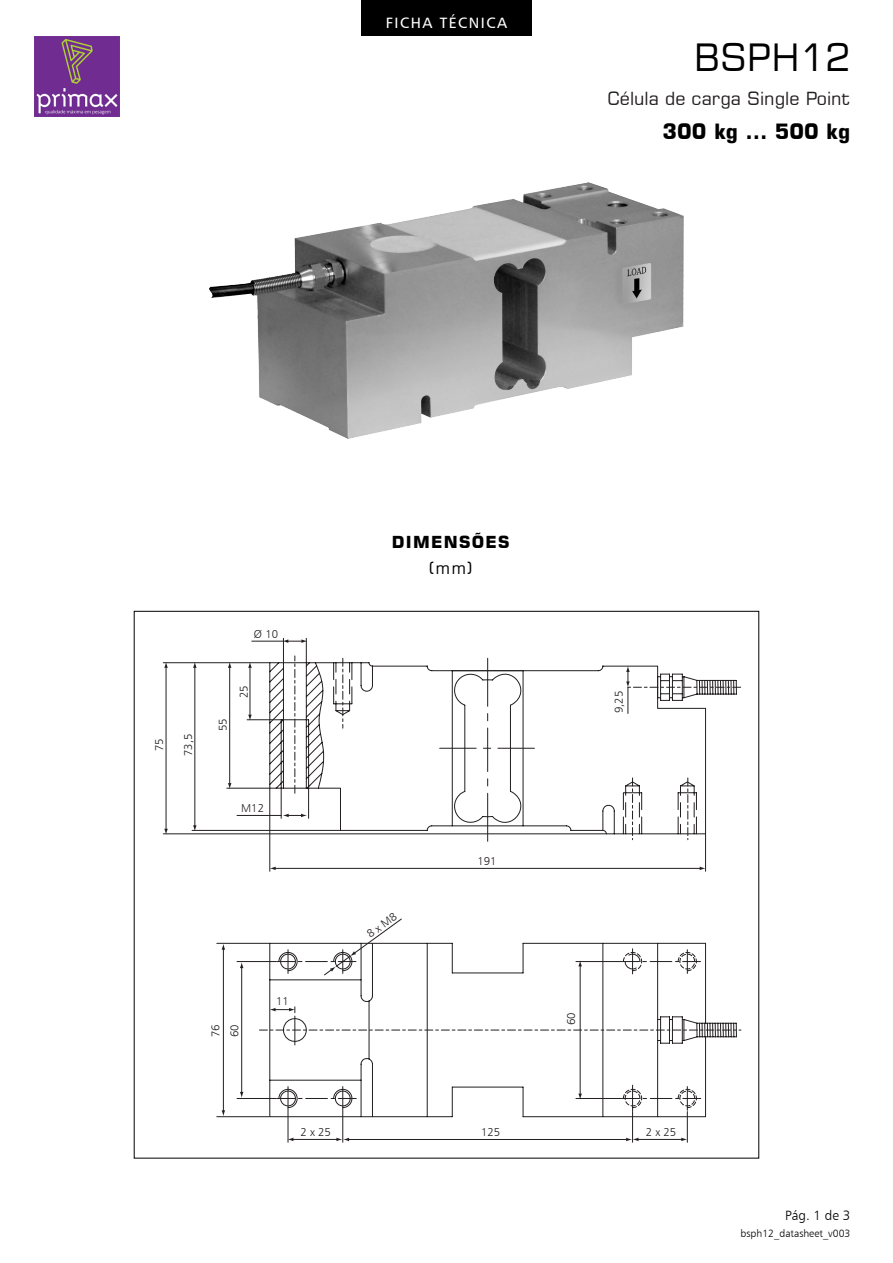
<style>
.page{position:relative;width:893px;height:1263px;background:#fff}
.page>*{position:absolute;margin:0;border:0;box-sizing:border-box;transform-origin:0 0}
.Nome_do_Produto{font:37.5px "Square 721 BT";color:#000}
.Tipo_do_produto{font:700 21px "Square 721 BT";color:#000}
.Tipo_do_produto-2{font:18px "Square 721 BT";color:#231f20}
.Seções{font:700 16.5px "Square 721 BT";letter-spacing:.08em;color:#000}
.Seções-2{font:16.5px "Square 721 BT";color:#000}
.t1{font:15px "Humanist 777 BT Roman B";letter-spacing:.1em;color:#fff}
.Assinatura_rodapé{font:13.5px "Humanist 777 BT Light B";color:#000}
.t2{font:11.4px/18.8px "Humanist 777 BT Light B";color:#231f20}
.Versão{font:10.5px "Humanist 777 BT Light B";color:#000}
</style>
<div class="page">
<img style="left:210px;top:183px;width:473px;height:255px">
<svg style="left:269px;top:942px;width:438px;height:175px"></svg>
<svg style="left:269px;top:662px;width:438px;height:172px"></svg>
<hr style="left:452px;top:670px;width:71px;height:1px;background:#231f20">
<hr style="left:487px;top:658px;width:1px;height:48px;background:#231f20">
<hr style="left:487px;top:728px;width:1px;height:43px;background:#231f20">
<hr style="left:487px;top:793px;width:1px;height:48px;background:#231f20">
<hr style="left:440px;top:748px;width:36px;height:1px;background:#231f20">
<hr style="left:498px;top:748px;width:36px;height:1px;background:#231f20">
<hr style="left:269px;top:789px;width:1px;height:82px;background:#231f20">
<hr style="left:705px;top:834px;width:1px;height:37px;background:#231f20">
<hr style="left:274px;top:868px;width:427px;height:1px;background:#231f20">
<svg style="left:700px;top:866px;width:6px;height:4px"></svg>
<svg style="left:270px;top:866px;width:6px;height:4px"></svg>
<hr style="left:192px;top:830px;width:148px;height:1px;background:#231f20">
<hr style="left:163px;top:662px;width:106px;height:1px;background:#231f20">
<hr style="left:194px;top:667px;width:1px;height:159px;background:#231f20">
<svg style="left:193px;top:662px;width:4px;height:6px"></svg>
<svg style="left:193px;top:825px;width:4px;height:6px"></svg>
<hr style="left:227px;top:788px;width:42px;height:1px;background:#231f20">
<hr style="left:229px;top:667px;width:1px;height:117px;background:#231f20">
<svg style="left:228px;top:662px;width:3px;height:6px"></svg>
<svg style="left:228px;top:783px;width:3px;height:6px"></svg>
<hr style="left:163px;top:833px;width:443px;height:1px;background:#231f20">
<hr style="left:166px;top:667px;width:1px;height:163px;background:#231f20">
<svg style="left:164px;top:662px;width:4px;height:6px"></svg>
<svg style="left:164px;top:829px;width:4px;height:6px"></svg>
<svg style="left:342px;top:658px;width:1px;height:70px"></svg>
<svg style="left:632px;top:778px;width:1px;height:62px"></svg>
<svg style="left:687px;top:778px;width:1px;height:62px"></svg>
<svg style="left:625px;top:666px;width:116px;height:47px"></svg>
<hr style="left:252px;top:641px;width:31px;height:1px;background:#231f20">
<hr style="left:237px;top:815px;width:44px;height:1px;background:#231f20">
<hr style="left:247px;top:719px;width:34px;height:1px;background:#231f20">
<hr style="left:250px;top:667px;width:1px;height:49px;background:#231f20">
<svg style="left:248px;top:662px;width:4px;height:6px"></svg>
<svg style="left:248px;top:715px;width:4px;height:6px"></svg>
<svg style="left:281px;top:638px;width:28px;height:180px"></svg>
<svg style="left:277px;top:1086px;width:79px;height:24px"></svg>
<hr style="left:217px;top:943px;width:52px;height:1px;background:#231f20">
<hr style="left:217px;top:1116px;width:52px;height:1px;background:#231f20">
<hr style="left:223px;top:948px;width:1px;height:163px;background:#231f20">
<svg style="left:222px;top:1110px;width:3px;height:6px"></svg>
<svg style="left:222px;top:944px;width:3px;height:6px"></svg>
<hr style="left:237px;top:961px;width:39px;height:1px;background:#231f20">
<hr style="left:237px;top:1098px;width:39px;height:1px;background:#231f20">
<hr style="left:241px;top:967px;width:1px;height:126px;background:#231f20">
<svg style="left:240px;top:1092px;width:3px;height:6px"></svg>
<svg style="left:240px;top:962px;width:3px;height:6px"></svg>
<hr style="left:288px;top:1111px;width:1px;height:31px;background:#231f20">
<hr style="left:342px;top:1111px;width:1px;height:31px;background:#231f20">
<svg style="left:621px;top:949px;width:79px;height:25px"></svg>
<svg style="left:621px;top:1085px;width:80px;height:26px"></svg>
<hr style="left:632px;top:1111px;width:1px;height:31px;background:#231f20">
<hr style="left:687px;top:1111px;width:1px;height:31px;background:#231f20">
<hr style="left:637px;top:1139px;width:45px;height:1px;background:#231f20">
<svg style="left:681px;top:1137px;width:6px;height:4px"></svg>
<hr style="left:292px;top:1139px;width:46px;height:1px;background:#231f20">
<svg style="left:287px;top:1137px;width:6px;height:4px"></svg>
<hr style="left:576px;top:961px;width:45px;height:1px;background:#231f20">
<hr style="left:576px;top:1098px;width:45px;height:1px;background:#231f20">
<hr style="left:580px;top:965px;width:1px;height:130px;background:#231f20">
<svg style="left:578px;top:1093px;width:4px;height:7px"></svg>
<svg style="left:578px;top:960px;width:4px;height:6px"></svg>
<svg style="left:259px;top:1007px;width:482px;height:38px"></svg>
<hr style="left:348px;top:1139px;width:279px;height:1px;background:#231f20">
<svg style="left:626px;top:1137px;width:12px;height:4px"></svg>
<svg style="left:336px;top:1137px;width:13px;height:4px"></svg>
<svg style="left:277px;top:918px;width:125px;height:58px"></svg>
<div style="left:361px;top:0;width:170px;height:35px;background:#000"></div>
<img style="left:35px;top:37px;width:85px;height:79px">
<h3 class="t1" style="left:386px;top:13px;width:123px">FICHA TÉCNICA</h3>
<p class="Nome_do_Produto" style="left:694px;top:34px;width:158px">BSPH12</p>
<p class="Tipo_do_produto-2" style="left:607px;top:88px;width:244px">Célula de carga Single Point</p>
<p class="Tipo_do_produto" style="left:663px;top:119px;width:189px">300 kg ... 500 kg</p>
<p class="t2" style="left:150px;top:751px;width:14px;rotate:-90deg">75</p>
<p class="t2" style="left:178px;top:756px;width:24px;rotate:-90deg">73,5</p>
<p class="t2" style="left:254px;top:625px;width:26px">Ø 10</p>
<p class="t2" style="left:213px;top:731px;width:14px;rotate:-90deg">55</p>
<p class="t2" style="left:234px;top:698px;width:14px;rotate:-90deg">25</p>
<p class="t2" style="left:241px;top:799px;width:24px">M12</p>
<p class="t2" style="left:206px;top:1037px;width:14px;rotate:-90deg">76<br>60</p>
<p class="t2" style="left:276px;top:992px;width:14px">11</p>
<p class="Seções" style="left:392px;top:532px;width:119px">DIMENSÕES</p>
<p class="Seções-2" style="left:429px;top:557px;width:45px">(mm)</p>
<p class="t2" style="left:362px;top:927px;width:36px;rotate:-36deg">8 x M8</p>
<p class="t2" style="left:477px;top:851px;width:21px">191</p>
<p class="t2" style="left:609px;top:713px;width:24px;rotate:-90deg">9,25</p>
<p class="t2" style="left:562px;top:1025px;width:14px;rotate:-90deg">60</p>
<p class="t2" style="left:300px;top:1123px;width:32px">2 x 25</p>
<p class="t2" style="left:646px;top:1123px;width:32px">2 x 25</p>
<p class="t2" style="left:481px;top:1123px;width:21px">125</p>
<p class="Assinatura_rodapé" style="left:785px;top:1207px;width:67px">Pág. 1 de 3</p>
<p class="Versão" style="left:741px;top:1226px;width:111px">bsph12_datasheet_v003</p>
</div>
